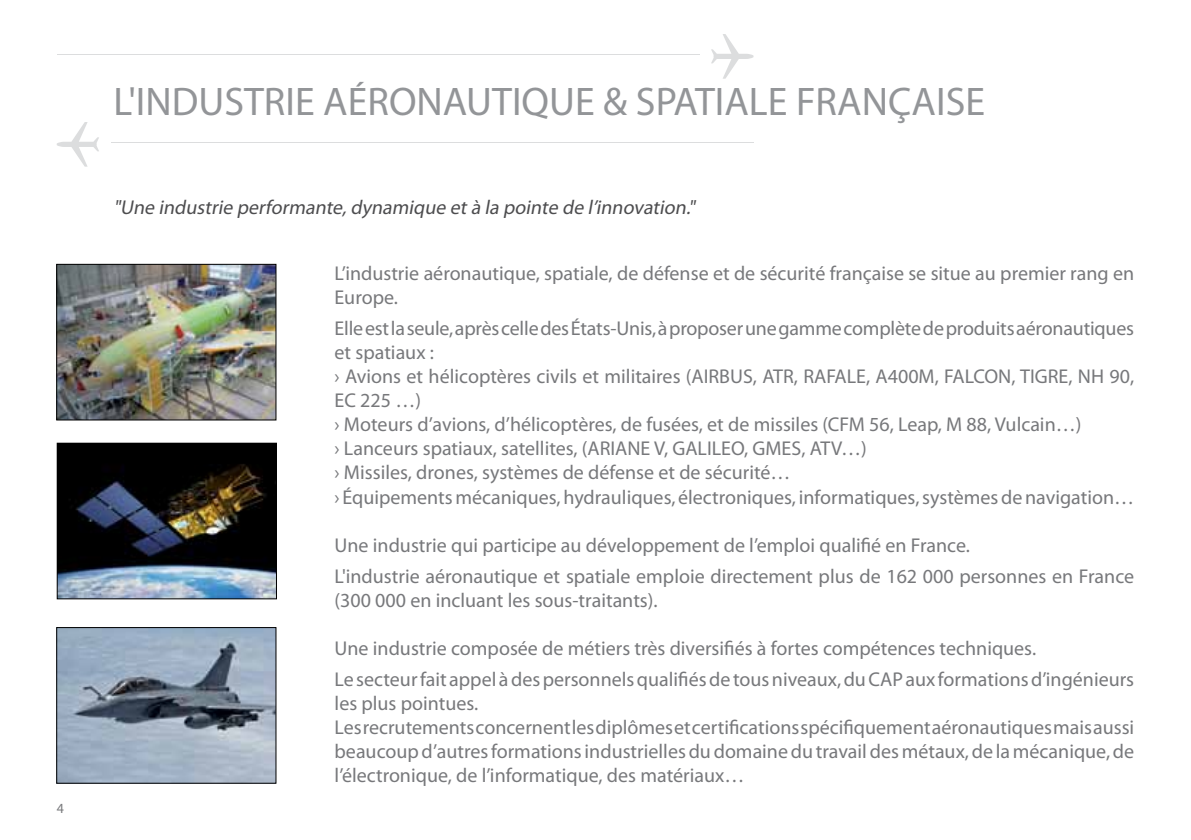
<style>
.page{position:relative;width:1191px;height:840px;background:#fff}
.page>*{position:absolute;margin:0;border:0;box-sizing:border-box;transform-origin:0 0}
.t1{font:40px "Myriad Pro";color:#939598}
.t2{font:20px/24px "Myriad Pro";color:#77787b}
.t3{font:italic 20px "Myriad Pro";color:#4d4d4f}
.t4{font:14px "Myriad Pro";color:#77787b}
</style>
<div class="page">
<svg style="left:711px;top:34px;width:42px;height:45px"></svg>
<hr style="left:57px;top:54px;width:642px;height:1px;background:#dcddde">
<svg style="left:57px;top:122px;width:42px;height:44px"></svg>
<hr style="left:111px;top:142px;width:642px;height:1px;background:#dcddde">
<img style="left:58px;top:266px;width:216px;height:152px">
<div style="left:56px;top:264px;width:220px;height:156px;border:1px solid #000"></div>
<img style="left:59px;top:444px;width:216px;height:153px">
<div style="left:57px;top:442px;width:220px;height:157px;border:1px solid #000"></div>
<img style="left:58px;top:628px;width:216px;height:153px">
<div style="left:56px;top:626px;width:220px;height:157px;border:1px solid #000"></div>
<p class="t4" style="left:57px;top:799px;width:9px">4</p>
<h1 class="t1" style="left:113px;top:77px;width:873px">L'INDUSTRIE AÉRONAUTIQUE &amp; SPATIALE FRANÇAISE</h1>
<p class="t3" style="left:113px;top:194px;width:587px">"Une industrie performante,dynamique età la pointe de l’innovation."</p>
<p class="t2" style="left:334px;top:261px;width:801px">L’industrie aéronautique, spatiale, de défense et de sécurité française se situe au premier rang en<br>Europe.</p>
<p class="t2" style="left:334px;top:316px;width:801px">Elle est la seule, après celle des États-Unis, à proposer une gamme complète de produits aéronautiques et spatiaux :<br>› Avions et hélicoptères civils et militaires (AIRBUS, ATR, RAFALE, A400M, FALCON, TIGRE, NH 90, EC 225 …)<br>› Moteurs d’avions, d’hélicoptères, de fusées, et de missiles (CFM 56, Leap, M 88, Vulcain…)<br>› Lanceurs spatiaux, satellites, (ARIANE V, GALILEO, GMES, ATV…)<br>› Missiles, drones, systèmes de défense et de sécurité…<br>› Équipements mécaniques, hydrauliques, électroniques, informatiques, systèmes de navigation…</p>
<p class="t2" style="left:334px;top:528px;width:801px;line-height:31.2px">Une industrie qui participe au développement de l’emploi qualifié en France.<br>L'industrie aéronautique et spatiale emploie directement plus de 162 000 personnes en France</p>
<p class="t2" style="left:334px;top:587px;width:324px">(300 000 en incluant les sous-traitants).</p>
<p class="t2" style="left:334px;top:632px;width:801px;line-height:31.2px">Une industrie composée de métiers très diversifiés à fortes compétences techniques.<br>Le secteur fait appel à des personnels qualifiés de tous niveaux, du CAP aux formations d’ingénieurs</p>
<p class="t2" style="left:334px;top:690px;width:801px">les plus pointues.<br>Les recrutements concernent les diplômes et certifications spécifiquement aéronautiques mais aussi beaucoup d’autres formations industrielles du domaine du travail des métaux, de la mécanique, de l’électronique, de l’informatique, des matériaux…</p>
</div>
